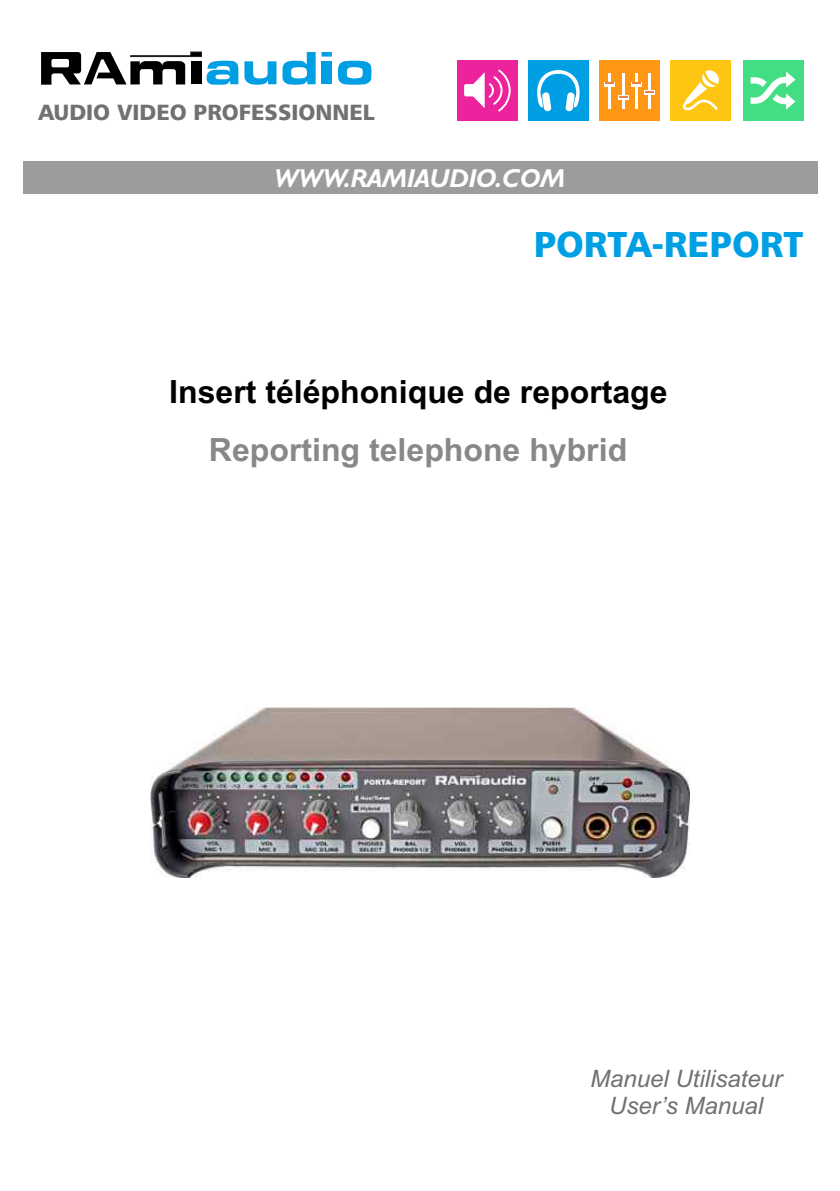
<style>
.page{position:relative;width:840px;height:1191px;background:#fff}
.page>*{position:absolute;margin:0;border:0;box-sizing:border-box;transform-origin:0 0}
.t1{font:36px "Humanist 777 BT Black B";color:#009fe3}
.t2{font:700 32px "Arial";color:#000}
.t3{font:700 32px "Arial";color:#888}
.t4{font:italic 700 26px "Humanist 521 BT";color:#fff}
.t5{font:italic 24px/26.8px "Arial";color:#717171;text-align:center}
.t6{font:22px "Humanist 777 BT Black B";color:#717171}
</style>
<div class="page">
<img style="left:150px;top:707px;width:539px;height:171px">
<div style="left:528px;top:60px;width:60px;height:61px;background:#009fe3"></div>
<div style="left:457px;top:60px;width:60px;height:61px;background:#ed239d"></div>
<div style="left:599px;top:60px;width:60px;height:61px;background:#ff9715"></div>
<div style="left:742px;top:60px;width:60px;height:61px;background:#42de83"></div>
<div style="left:670px;top:60px;width:60px;height:61px;background:#fec512"></div>
<div style="left:23px;top:162px;width:793px;height:32px;background:#9c9c9c"></div>
<svg style="left:464px;top:69px;width:47px;height:43px"></svg>
<svg style="left:537px;top:70px;width:42px;height:41px"></svg>
<svg style="left:750px;top:71px;width:45px;height:39px"></svg>
<svg style="left:682px;top:70px;width:37px;height:40px"></svg>
<hr style="left:608px;top:73px;width:3px;height:35px;background:#fff">
<hr style="left:621px;top:73px;width:3px;height:35px;background:#fff">
<hr style="left:634px;top:73px;width:3px;height:35px;background:#fff">
<hr style="left:647px;top:73px;width:3px;height:35px;background:#fff">
<svg style="left:604px;top:82px;width:10px;height:4px"></svg>
<svg style="left:618px;top:95px;width:10px;height:5px"></svg>
<svg style="left:631px;top:82px;width:10px;height:4px"></svg>
<svg style="left:644px;top:91px;width:10px;height:4px"></svg>
<svg style="left:644px;top:91px;width:9px;height:2px"></svg>
<svg style="left:321px;top:52px;width:10px;height:5px"></svg>
<div style="left:321px;top:61px;width:10px;height:23px;background:#009fe3"></div>
<svg style="left:338px;top:61px;width:33px;height:24px"></svg>
<svg style="left:282px;top:52px;width:33px;height:33px"></svg>
<svg style="left:244px;top:61px;width:32px;height:24px"></svg>
<svg style="left:41px;top:51px;width:197px;height:34px"></svg>
<p class="t6" style="left:38px;top:104px;width:338px">AUDIO VIDEO PROFESSIONNEL</p>
<p class="t4" style="left:274px;top:168px;width:292px">WWW.RAMIAUDIO.COM</p>
<h1 class="t1" style="left:533px;top:230px;width:271px">PORTA-REPORT</h1>
<h2 class="t2" style="left:169px;top:380px;width:499px">Insert téléphonique de reportage</h2>
<h2 class="t3" style="left:209px;top:437px;width:419px">Reporting telephone hybrid</h2>
<p class="t5" style="left:589px;top:1067px;width:194px">Manuel Utilisateur<br>User’s Manual</p>
</div>
